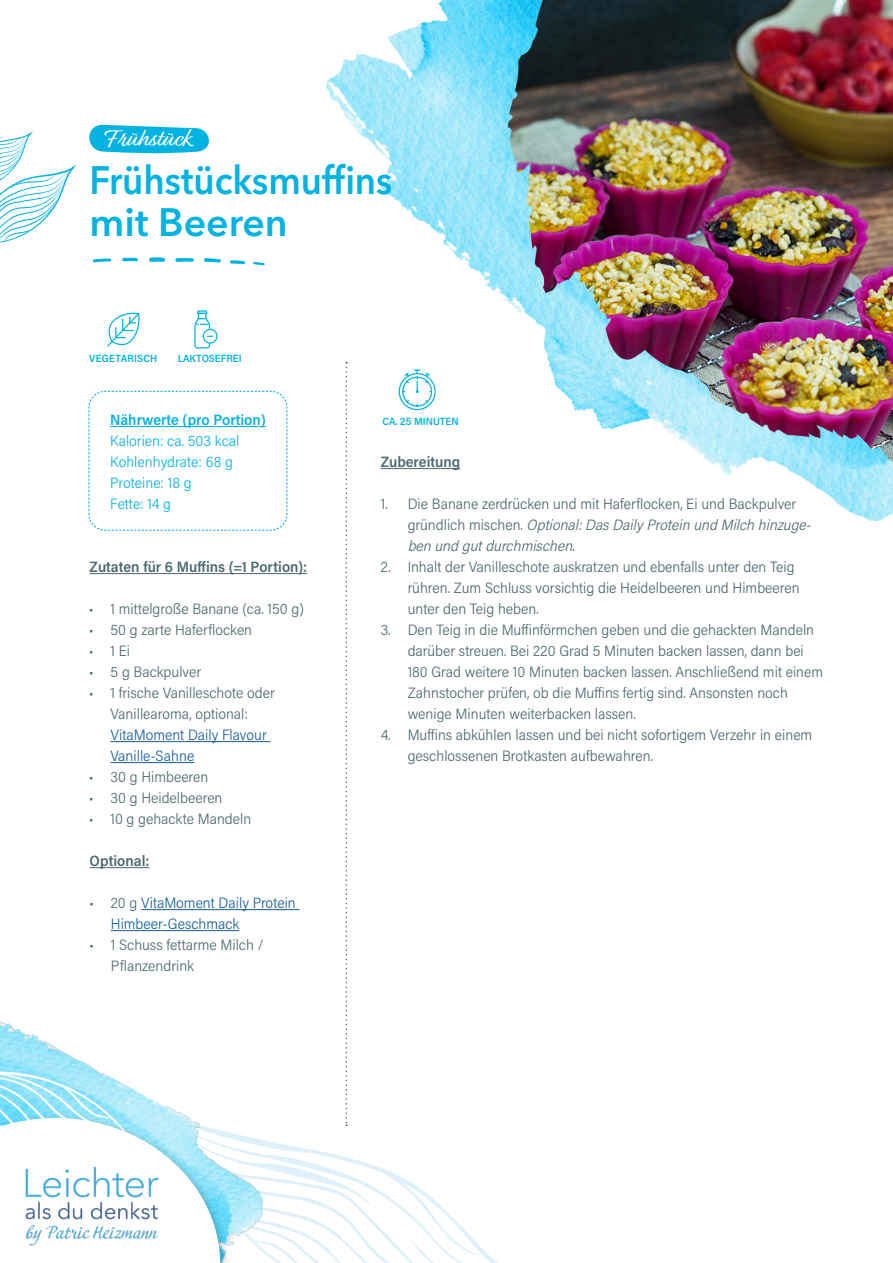
<style>
.page{position:relative;width:893px;height:1263px;background:#fff}
.page>*{position:absolute;margin:0;border:0;box-sizing:border-box;transform-origin:0 0}
.Überschrift_H1{font:600 39.3px "Avenir Next LT Pro";color:#02b2e1;scale:.93 1}
.Überschrift_H1-2{font:600 39.3px "Avenir Next LT Pro";color:#02b2e1}
.t1{font:25.5px "Relation Two";color:#fff}
.t2{font:300 15px/21px "Acumin Pro Semi Cond";color:#4b676f}
.t3{font:300 15px "Acumin Pro Semi Cond";color:#02b2e1}
.Überschrift_H2{font:600 15px "Acumin Pro Semi Cond";color:#4b676f}
.t4{font:300 15px/21px "Acumin Pro Semi Cond";color:#175d9e}
.t5{font:600 15px "Acumin Pro Semi Cond";color:#02b2e1}
.t6{font:600 10.5px "Acumin Pro Semi Cond";color:#02b2e1}
.t7{font:600 10.5px "Acumin Pro Semi Cond";letter-spacing:.02em;color:#02b2e1}
.s1{color:#175d9e}
.s2{color:#4b676f}
.s3{font-style:italic}
</style>
<div class="page">
<svg style="left:0;top:131px;width:77px;height:112px"></svg>
<img style="left:326px;top:0;width:567px;height:522px">
<img style="left:449px;top:0;width:444px;height:488px">
<svg style="left:92px;top:257px;width:173px;height:8px"></svg>
<svg style="left:0;top:362px;width:493px;height:901px"></svg>
<svg style="left:89px;top:124px;width:120px;height:30px;background:#2fbfe6"></svg>
<hr style="left:381px;top:468px;width:79px;height:1px;background:#4b676f">
<hr style="left:141px;top:909px;width:159px;height:1px;background:#175d9e">
<hr style="left:111px;top:930px;width:128px;height:1px;background:#175d9e">
<svg style="left:107px;top:312px;width:33px;height:35px"></svg>
<div style="left:203px;top:329px;width:15px;height:15px;border:1px solid #02b2e1;border-radius:50%"></div>
<svg style="left:194px;top:310px;width:19px;height:39px"></svg>
<hr style="left:90px;top:867px;width:60px;height:1px;background:#4b676f">
<p class="t1" style="left:105px;top:122px;width:87px">Frühstück</p>
<p class="Überschrift_H1" style="left:90px;top:156px;width:327px">Frühstücksmuffins</p>
<p class="Überschrift_H1-2" style="left:90px;top:198px;width:200px">mit Beeren</p>
<p class="t7" style="left:89px;top:351px;width:70px">VEGETARISCH</p>
<p class="t6" style="left:178px;top:351px;width:65px">LAKTOSEFREI</p>
<p class="t5" style="left:110px;top:409px;width:157px">Nährwerte (pro Portion)</p>
<p class="t3" style="left:110px;top:430px;width:131px">Kalorien: ca. 503 kcal</p>
<p class="t3" style="left:110px;top:451px;width:124px">Kohlenhydrate: 68 g</p>
<p class="t3" style="left:110px;top:472px;width:83px">Proteine: 18 g</p>
<p class="t3" style="left:110px;top:493px;width:63px">Fette: 14 g</p>
<p class="Überschrift_H2" style="left:90px;top:556px;width:219px">Zutaten für 6 Muffins (=1 Portion):</p>
<p class="t2" style="left:89px;top:598px;width:216px">• 1 mittelgroße Banane (ca. 150 g)</p>
<p class="t2" style="left:89px;top:619px;width:164px">• 50 g zarte Haferflocken</p>
<p class="t2" style="left:89px;top:640px;width:42px">• 1 Ei</p>
<p class="t2" style="left:89px;top:661px;width:113px">• 5 g Backpulver</p>
<p class="t2" style="left:111px;top:682px;width:166px;text-indent:-21px">• 1 frische Vanilleschote oder<br>Vanillearoma, optional:<br><span class="s1">VitaMoment Daily Flavour<br>Vanille-Sahne</span></p>
<p class="t2" style="left:89px;top:766px;width:121px">• 30 g Himbeeren</p>
<p class="t2" style="left:89px;top:787px;width:135px">• 30 g Heidelbeeren</p>
<p class="t2" style="left:89px;top:808px;width:164px">• 10 g gehackte Mandeln</p>
<p class="Überschrift_H2" style="left:90px;top:850px;width:61px">Optional:</p>
<p class="t4" style="left:111px;top:892px;width:186px;text-indent:-21px"><span class="s2">• 20 g</span> VitaMoment Daily Protein<br>Himbeer-Geschmack</p>
<p class="t2" style="left:111px;top:934px;width:154px;text-indent:-21px">• 1 Schuss fettarme Milch /<br>Pflanzendrink</p>
<p class="t6" style="left:382px;top:414px;width:78px">CA. 25 MINUTEN</p>
<p class="Überschrift_H2" style="left:381px;top:451px;width:81px">Zubereitung</p>
<p class="t2" style="left:408px;top:493px;width:409px;text-indent:-27px">1. Die Banane zerdrücken und mit Haferflocken, Ei und Backpulver<br>g r ü n d l i c h m i s c h e n . <span class="s3">Optional:DasDailyProtein und Milch hinzuge&shy;ben und gutdurchmischen.</span></p>
<p class="t2" style="left:408px;top:556px;width:394px;text-indent:-27px">2. Inhalt der Vanilleschote auskratzen und ebenfalls unter den Teig rühren. Zum Schluss vorsichtig die Heidelbeeren und Himbeeren unter den Teig heben.</p>
<p class="t2" style="left:408px;top:619px;width:417px;text-indent:-27px">3. Den Teig in die Muffinförmchen geben und die gehackten Mandeln darüber streuen. Bei 220 Grad 5 Minuten backen lassen, dann bei 180 Grad weitere 10 Minuten backen lassen. Anschließend mit einem Zahnstocher prüfen, ob die Muffins fertig sind. Ansonsten noch wenige Minuten weiterbacken lassen.</p>
<p class="t2" style="left:408px;top:724px;width:406px;text-indent:-27px">4. Muffins abkühlen lassen und bei nicht sofortigem Verzehr in einem geschlossenen Brotkasten aufbewahren.</p>
</div>
